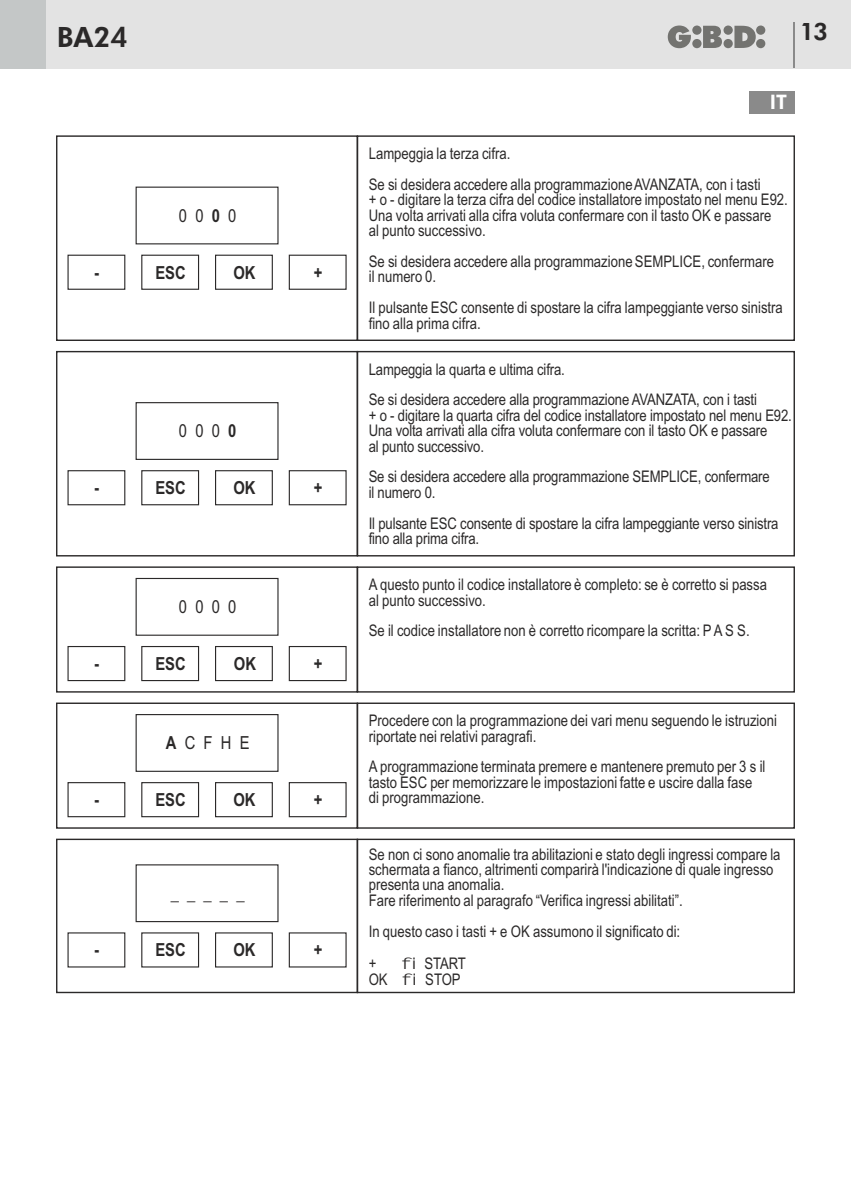
<style>
.page{position:relative;width:851px;height:1191px;background:#fff}
.page>*{position:absolute;margin:0;border:0;box-sizing:border-box;transform-origin:0 0}
.t1{font:800 28px "Futura BT";color:#2b2929}
.t2{font:800 24px "Futura BT";color:#2b2929}
.t3{font:800 20px "Futura BT";color:#fff}
.t4{font:700 18px "Arial Narrow";color:#2b2929}
.t5{font:18px "Arial Narrow";color:#2b2929}
.t6{font:16px/15.4px "Arial Narrow";color:#2b2929}
.s1{font-weight:700}
</style>
<div class="page">
<div style="left:0;top:0;width:850px;height:68px;background:#e3e3e3"></div>
<div style="left:0;top:0;width:45px;height:68px;background:#c4c7c7"></div>
<svg style="left:667px;top:26px;width:98px;height:22px"></svg>
<hr style="left:793px;top:23px;width:2px;height:45px;background:#8a8a8a">
<div style="left:748px;top:91px;width:46px;height:22px;background:#8a8a8a"></div>
<div style="left:56px;top:351px;width:302px;height:205px;border:1px solid #2b2929"></div>
<div style="left:356px;top:351px;width:438px;height:205px;border:1px solid #2b2929"></div>
<div style="left:135px;top:402px;width:143px;height:58px;border:1px solid #2b2929"></div>
<div style="left:141px;top:470px;width:58px;height:35px;border:1px solid #2b2929"></div>
<div style="left:67px;top:470px;width:58px;height:35px;border:1px solid #2b2929"></div>
<div style="left:215px;top:470px;width:58px;height:35px;border:1px solid #2b2929"></div>
<div style="left:289px;top:470px;width:57px;height:35px;border:1px solid #2b2929"></div>
<div style="left:56px;top:566px;width:302px;height:126px;border:1px solid #2b2929"></div>
<div style="left:356px;top:566px;width:438px;height:126px;border:1px solid #2b2929"></div>
<div style="left:135px;top:578px;width:143px;height:58px;border:1px solid #2b2929"></div>
<div style="left:141px;top:646px;width:58px;height:35px;border:1px solid #2b2929"></div>
<div style="left:67px;top:646px;width:58px;height:35px;border:1px solid #2b2929"></div>
<div style="left:215px;top:646px;width:58px;height:35px;border:1px solid #2b2929"></div>
<div style="left:289px;top:646px;width:57px;height:35px;border:1px solid #2b2929"></div>
<div style="left:56px;top:702px;width:302px;height:126px;border:1px solid #2b2929"></div>
<div style="left:356px;top:702px;width:438px;height:126px;border:1px solid #2b2929"></div>
<div style="left:135px;top:714px;width:143px;height:58px;border:1px solid #2b2929"></div>
<div style="left:141px;top:782px;width:58px;height:35px;border:1px solid #2b2929"></div>
<div style="left:67px;top:782px;width:58px;height:35px;border:1px solid #2b2929"></div>
<div style="left:215px;top:782px;width:58px;height:35px;border:1px solid #2b2929"></div>
<div style="left:289px;top:782px;width:57px;height:35px;border:1px solid #2b2929"></div>
<div style="left:56px;top:838px;width:302px;height:155px;border:1px solid #2b2929"></div>
<div style="left:356px;top:838px;width:438px;height:155px;border:1px solid #2b2929"></div>
<div style="left:135px;top:864px;width:143px;height:58px;border:1px solid #2b2929"></div>
<div style="left:141px;top:932px;width:58px;height:35px;border:1px solid #2b2929"></div>
<div style="left:215px;top:932px;width:58px;height:35px;border:1px solid #2b2929"></div>
<div style="left:56px;top:135px;width:302px;height:206px;border:1px solid #2b2929"></div>
<div style="left:356px;top:135px;width:438px;height:206px;border:1px solid #2b2929"></div>
<div style="left:135px;top:187px;width:143px;height:57px;border:1px solid #2b2929"></div>
<div style="left:141px;top:255px;width:58px;height:35px;border:1px solid #2b2929"></div>
<div style="left:67px;top:255px;width:58px;height:35px;border:1px solid #2b2929"></div>
<div style="left:215px;top:255px;width:58px;height:35px;border:1px solid #2b2929"></div>
<div style="left:289px;top:255px;width:57px;height:35px;border:1px solid #2b2929"></div>
<h1 class="t1" style="left:57px;top:26px;width:73px">BA24</h1>
<p class="t5" style="left:179px;top:209px;width:59px">0 0 <span class="s1">0</span> 0</p>
<p class="t4" style="left:94px;top:265px;width:6px">-</p>
<p class="t4" style="left:155px;top:265px;width:32px">ESC</p>
<p class="t4" style="left:233px;top:265px;width:24px">OK</p>
<p class="t4" style="left:314px;top:265px;width:10px">+</p>
<p class="t5" style="left:179px;top:424px;width:59px">0 0 0 <span class="s1">0</span></p>
<p class="t4" style="left:94px;top:481px;width:6px">-</p>
<p class="t4" style="left:155px;top:481px;width:32px">ESC</p>
<p class="t4" style="left:233px;top:481px;width:24px">OK</p>
<p class="t4" style="left:314px;top:481px;width:10px">+</p>
<p class="t5" style="left:179px;top:600px;width:59px">0 0 0 0</p>
<p class="t4" style="left:94px;top:657px;width:6px">-</p>
<p class="t4" style="left:155px;top:657px;width:32px">ESC</p>
<p class="t4" style="left:234px;top:657px;width:24px">OK</p>
<p class="t4" style="left:314px;top:657px;width:10px">+</p>
<p class="t5" style="left:166px;top:736px;width:85px"><span class="s1">A</span> C F H E</p>
<p class="t4" style="left:94px;top:793px;width:6px">-</p>
<p class="t4" style="left:155px;top:793px;width:32px">ESC</p>
<p class="t4" style="left:233px;top:793px;width:24px">OK</p>
<p class="t4" style="left:314px;top:793px;width:10px">+</p>
<p class="t5" style="left:171px;top:886px;width:75px">_ _ _ _ _</p>
<p class="t4" style="left:94px;top:943px;width:6px">-</p>
<p class="t4" style="left:155px;top:943px;width:32px">ESC</p>
<p class="t4" style="left:233px;top:943px;width:24px">OK</p>
<p class="t4" style="left:314px;top:943px;width:10px">+</p>
<h2 class="t2" style="left:799px;top:22px;width:29px">13</h2>
<p class="t3" style="left:769px;top:94px;width:19px">IT</p>
<p class="t6" style="left:369px;top:140px;width:393px;line-height:30.8px">Lampeggia la terza cifra.<br>Se si desidera accedere alla programmazione AVANZATA, con i tasti</p>
<p class="t6" style="left:368px;top:193px;width:420px">+ o - digitare la terza cifra del codice installatore impostato nel menu E92.<br>Una volta arrivati alla cifra voluta confermare con il tasto OK e passare<br>al punto successivo.</p>
<p class="t6" style="left:368px;top:255px;width:407px">Se si desidera accedere alla programmazione SEMPLICE, confermare il numero 0.</p>
<p class="t6" style="left:368px;top:301px;width:415px">Il pulsante ESC consente di spostare la cifra lampeggiante verso sinistra fino alla prima cifra.</p>
<p class="t6" style="left:368px;top:355px;width:389px;line-height:30.8px">Lampeggia la quarta e ultima cifra.<br>Se si desidera accedere alla programmazione AVANZATA, con i tasti</p>
<p class="t6" style="left:368px;top:409px;width:424px">+ o - digitare la quarta cifra del codice installatore impostato nel menu E92.<br>Una volta arrivati alla cifra voluta confermare con il tasto OK e passare<br>al punto successivo.</p>
<p class="t6" style="left:368px;top:470px;width:402px">Se si desidera accedere alla programmazione SEMPLICE, confermare il numero 0.</p>
<p class="t6" style="left:368px;top:517px;width:411px">Il pulsante ESC consente di spostare la cifra lampeggiante verso sinistra fino alla prima cifra.</p>
<p class="t6" style="left:369px;top:578px;width:400px">A questo punto il codice installatore è completo: se è corretto si passa al punto successivo.</p>
<p class="t6" style="left:369px;top:624px;width:382px">Se il codice installatore non è corretto ricompare la scritta: P A S S.</p>
<p class="t6" style="left:369px;top:714px;width:410px">Procedere con la programmazione dei vari menu seguendo le istruzioni riportate nei relativi paragrafi.</p>
<p class="t6" style="left:368px;top:760px;width:398px">A programmazione terminata premere e mantenere premuto per 3 s il tasto ESC per memorizzare le impostazioni fatte e uscire dalla fase di programmazione.</p>
<p class="t6" style="left:368px;top:847px;width:413px">Se non ci sono anomalie tra abilitazioni e stato degli ingressi compare la schermata a fianco, altrimenti comparirà l'indicazione di quale ingresso presenta una anomalia.<br>Fare riferimento al paragrafo “Verifica ingressi abilitati”.</p>
<p class="t6" style="left:368px;top:916px;width:313px;line-height:32px">In questo caso i tasti + e OK assumono il significato di: +</p>
<p class="t6" style="left:424px;top:956px;width:43px">START</p>
<p class="t6" style="left:368px;top:973px;width:20px">OK</p>
<p class="t6" style="left:425px;top:973px;width:37px">STOP</p>
</div>
